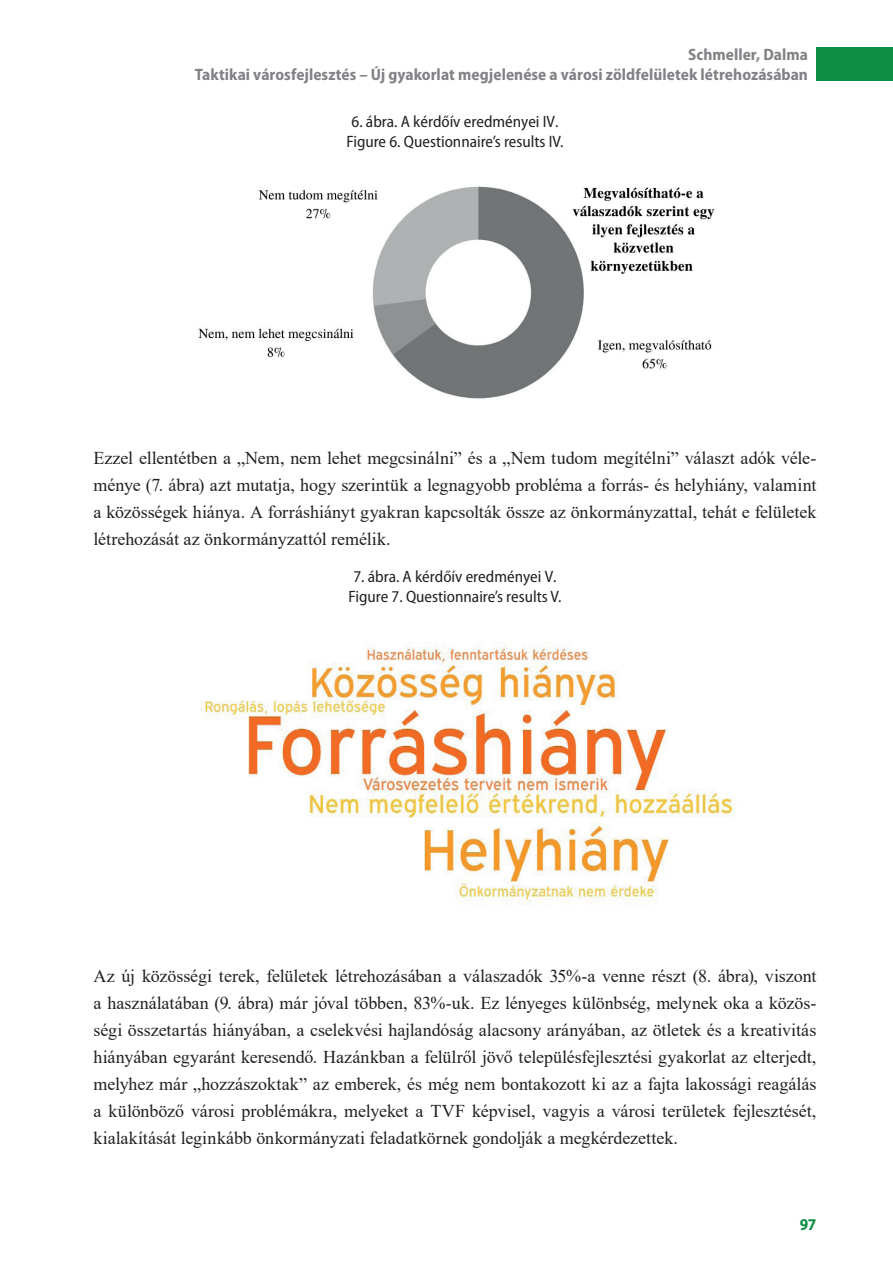
<style>
.page{position:relative;width:893px;height:1263px;background:#fff}
.page>*{position:absolute;margin:0;border:0;box-sizing:border-box;transform-origin:0 0}
.elso_bekezdes{font:18px/27px "Times New Roman";letter-spacing:-.005em;color:#231f20;text-align:justify}
.kepcim{font:semi-condensed 16.5px/19.8px "Myriad Pro";color:#231f20;text-align:center}
.t1{font:700 semi-condensed 16.5px/19.8px "Myriad Pro";letter-spacing:.005em;color:#808285;text-align:right}
.t2{font:700 semi-condensed 16.5px "Myriad Pro";color:#0d8c44}
</style>
<div class="page">
<div style="left:816px;top:48px;width:77px;height:33px;background:#0d8c44"></div>
<img style="left:198px;top:186px;width:517px;height:213px">
<img style="left:200px;top:642px;width:536px;height:263px">
<p class="t1" style="left:195px;top:44px;width:615px">Schmeller, Dalma<br>Taktikai városfejlesztés – Új gyakorlat megjelenése a városi zöldfelületek létrehozásában</p>
<p class="kepcim" style="left:346px;top:112px;width:219px">6. ábra. A kérdőív eredményei IV.<br>Figure 6. Questionnaire’s results IV.</p>
<p class="elso_bekezdes" style="left:94px;top:444px;width:724px">Ezzel ellentétben a „Nem, nem lehet megcsinálni” és a „Nem tudom megítélni” választ adók véle&shy;ménye (7. ábra) azt mutatja, hogy szerintük a legnagyobb probléma a forrás- és helyhiány, valamint a közösségek hiánya. A forráshiányt gyakran kapcsolták össze az önkormányzattal, tehát e felületek létrehozását az önkormányzattól remélik.</p>
<p class="kepcim" style="left:349px;top:567px;width:214px;text-align:left">7. ábra. A kérdőív eredményei V.<br>Figure 7. Questionnaire’s results V.</p>
<p class="elso_bekezdes" style="left:94px;top:962px;width:724px">Az új közösségi terek, felületek létrehozásában a válaszadók 35%-a venne részt (8. ábra), viszont a használatában (9. ábra) már jóval többen, 83%-uk. Ez lényeges különbség, melynek oka a közös&shy;ségi összetartás hiányában, a cselekvési hajlandóság alacsony arányában, az ötletek és a kreativitás hiányában egyaránt keresendő. Hazánkban a felülről jövő településfejlesztési gyakorlat az elterjedt, melyhez már „hozzászoktak” az emberek, és még nem bontakozott ki az a fajta lakossági reagálás a különböző városi problémákra, melyeket a TVF képvisel, vagyis a városi területek fejlesztését, kialakítását leginkább önkormányzati feladatkörnek gondolják a megkérdezettek.</p>
<p class="t2" style="left:800px;top:1213px;width:18px">97</p>
</div>
